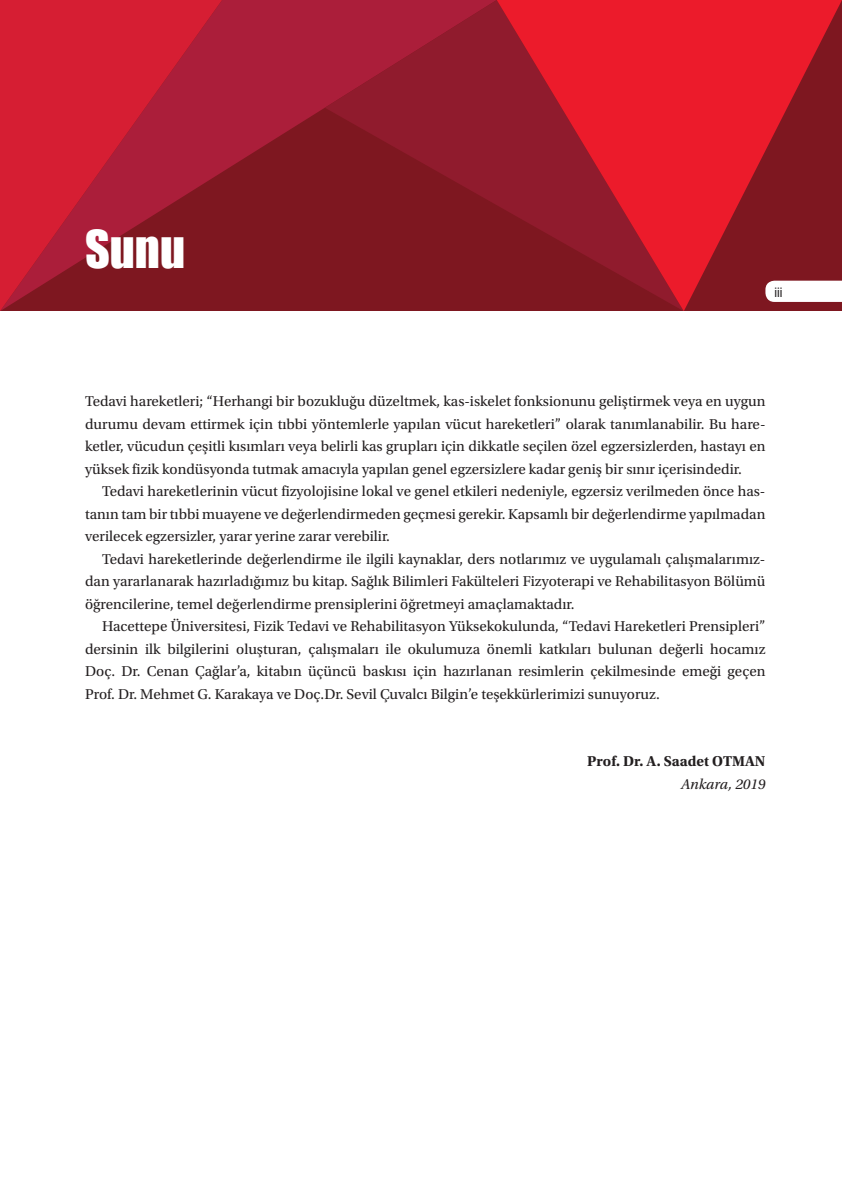
<style>
.page{position:relative;width:842px;height:1195px;background:#fff}
.page>*{position:absolute;margin:0;border:0;box-sizing:border-box;transform-origin:0 0}
.t1{font:48px "Impact";color:#fff}
.t2{font:15px/22.5px "Utopia Std";color:#231f20;text-align:justify}
.t3{font:700 15px "Utopia Std";color:#231f20}
.t4{font:italic 15px "Utopia Std";color:#231f20}
.t5{font:condensed 14.55px "Myriad Pro";color:#231f20}
</style>
<div class="page">
<svg style="left:222px;top:0;width:103px;height:310px;background:#921a2b"></svg>
<svg style="left:325px;top:0;width:172px;height:310px;background:#8b1928"></svg>
<svg style="left:0;top:0;width:222px;height:310px;background:#b61c30"></svg>
<svg style="left:497px;top:0;width:345px;height:310px;background:#b81927"></svg>
<svg style="left:765px;top:281px;width:77px;height:21px"></svg>
<h1 class="t1" style="left:85px;top:212px;width:102px">SUNU</h1>
<p class="t5" style="left:774px;top:283px;width:10px">iii</p>
<p class="t2" style="left:85px;top:390px;width:682px">Tedavi hareketleri; “Herhangi bir bozukluğu düzeltmek, kas-iskelet fonksionunu geliştirmek veya en uygun durumu devam ettirmek için tıbbi yöntemlerle yapılan vücut hareketleri” olarak tanımlanabilir. Bu hare&shy;ketler, vücudun çeşitli kısımları veya belirli kas grupları için dikkatle seçilen özel egzersizlerden, hastayı en yüksek fizik kondüsyonda tutmak amacıyla yapılan genel egzersizlere kadar geniş bir sınır içerisindedir.</p>
<p class="t2" style="left:85px;top:480px;width:682px;text-indent:17px">Tedavi hareketlerinin vücut fizyolojisine lokal ve genel etkileri nedeniyle, egzersiz verilmeden önce has&shy;tanın tam bir tıbbi muayene ve değerlendirmeden geçmesi gerekir. Kapsamlı bir değerlendirme yapılmadan verilecek egzersizler, yarar yerine zarar verebilir.</p>
<p class="t2" style="left:85px;top:548px;width:682px;text-indent:17px">Tedavi hareketlerinde değerlendirme ile ilgili kaynaklar, ders notlarımız ve uygulamalı çalışmalarımız&shy;dan yararlanarak hazırladığımız bu kitap. Sağlık Bilimleri Fakülteleri Fizyoterapi ve Rehabilitasyon Bölümü öğrencilerine, temel değerlendirme prensiplerini öğretmeyi amaçlamaktadır.</p>
<p class="t2" style="left:85px;top:615px;width:682px;text-indent:17px">Hacettepe Üniversitesi, Fizik Tedavi ve Rehabilitasyon Yüksekokulunda, “Tedavi Hareketleri Prensipleri” dersinin ilk bilgilerini oluşturan, çalışmaları ile okulumuza önemli katkıları bulunan değerli hocamız Doç. Dr. Cenan Çağlar’a, kitabın üçüncü baskısı için hazırlanan resimlerin çekilmesinde emeği geçen Prof. Dr. Mehmet G. Karakaya ve Doç.Dr. Sevil Çuvalcı Bilgin’e teşekkürlerimizi sunuyoruz.</p>
<p class="t3" style="left:587px;top:752px;width:180px">Prof. Dr. A. Saadet OTMAN</p>
<p class="t4" style="left:681px;top:775px;width:86px">Ankara, 2019</p>
</div>
